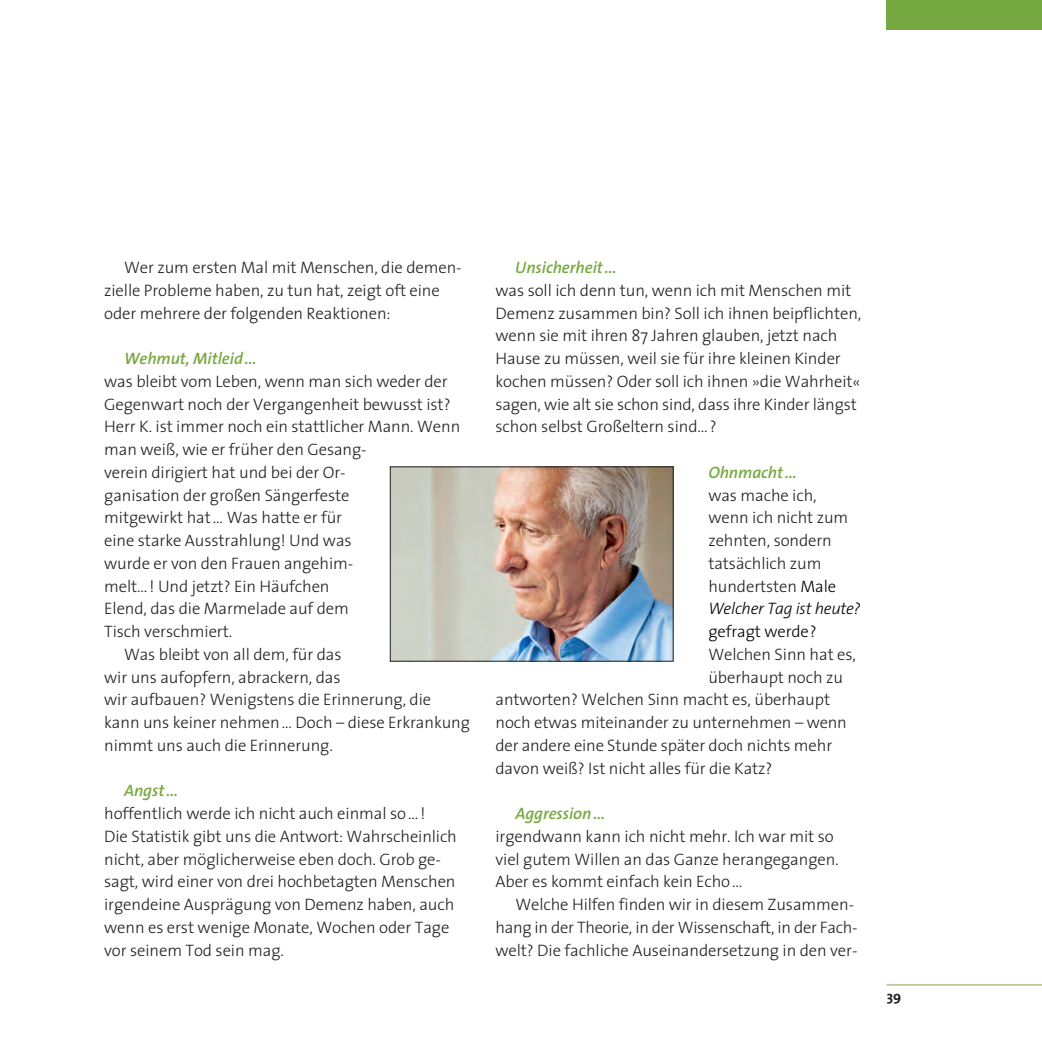
<style>
.page{position:relative;width:1042px;height:1042px;background:#fff}
.page>*{position:absolute;margin:0;border:0;box-sizing:border-box;transform-origin:0 0}
.t1{font:300 16.62px/22.8px "The Sans";letter-spacing:-.005em;color:#231f20}
.t2{font:italic 600 16.62px "The Sans";letter-spacing:-.005em;color:#77a942}
.t3{font:300 16.62px "The Sans";letter-spacing:-.005em;color:#000}
.t4{font:700 14px "The Sans";color:#231f20}
.s1{color:#000}
.s2{font-style:italic;color:#000}
</style>
<div class="page">
<hr style="left:887px;top:984px;width:155px;height:1px;background:#77a942">
<div style="left:887px;top:0;width:155px;height:30px;background:#77a942"></div>
<img style="left:392px;top:469px;width:279px;height:190px">
<p class="t1" style="left:104px;top:258px;width:359px;text-indent:20px">Wer zum ersten Mal mit Menschen, die demen - ziel le Probleme haben, zu tun hat, zeigt oft eine oder mehrere der folgenden Reaktionen:</p>
<p class="t2" style="left:124px;top:352px;width:134px">Wehmut, Mitleid …</p>
<p class="t1" style="left:104px;top:371px;width:345px">was bleibt vom Leben, wenn man sich weder der</p>
<p class="t1" style="left:104px;top:394px;width:348px">Gegenwart noch der Vergan gen heit bewusst ist?</p>
<p class="t1" style="left:104px;top:417px;width:358px">Herr K. ist immer noch ein stattlicher Mann. Wenn</p>
<p class="t1" style="left:104px;top:440px;width:264px">man weiß, wie er früher den Gesang -</p>
<p class="t1" style="left:104px;top:462px;width:243px">verein dirigiert hat und bei der Or-</p>
<p class="t1" style="left:104px;top:485px;width:247px">ga nisation der großen Sängerfeste</p>
<p class="t1" style="left:104px;top:508px;width:239px">mitgewirkt hat … Was hatte er für</p>
<p class="t1" style="left:104px;top:531px;width:249px">eine starke Aus strahlung! Und was</p>
<p class="t1" style="left:104px;top:553px;width:251px">wurde er von den Frauen ange him -</p>
<p class="t1" style="left:104px;top:576px;width:227px">melt… ! Und jetzt? Ein Häufchen</p>
<p class="t1" style="left:104px;top:599px;width:246px">Elend, das die Marmela de auf dem</p>
<p class="t1" style="left:104px;top:622px;width:130px">Tisch verschmiert.</p>
<p class="t1" style="left:124px;top:644px;width:219px">Was bleibt von all dem, für das</p>
<p class="t1" style="left:104px;top:667px;width:238px">wir uns aufop fern, abrackern, das</p>
<p class="t1" style="left:104px;top:690px;width:329px">wir aufbauen? Wenigstens die Erin nerung, die</p>
<p class="t1" style="left:104px;top:713px;width:367px">kann uns keiner nehmen … Doch – diese Erkrankung</p>
<p class="t1" style="left:104px;top:735px;width:230px">nimmt uns auch die Erinnerung.</p>
<p class="t2" style="left:124px;top:784px;width:55px">Angst…</p>
<p class="t1" style="left:104px;top:804px;width:354px">hoffentlich werde ich nicht auch einmal so … !<br>Die Statistik gibt uns die Antwort: Wahrschein lich nicht, aber möglicherweise eben doch. Grob ge&shy;sagt, wird einer von drei hochbetagten Menschen irgend eine Ausprägung von Demenz haben, auch wenn es erst wenige Monate, Wochen oder Tage vor seinem Tod sein mag.</p>
<p class="t2" style="left:515px;top:261px;width:103px">Unsicherheit…</p>
<p class="t1" style="left:495px;top:280px;width:367px">was soll ich denn tun, wenn ich mit Menschen mit Demenz zusammen bin? Soll ich ihnen beipflichten, wenn sie mit ihren 87 Jahren glau ben, jetzt nach Hause zu müssen, weil sie für ihre kleinen Kinder kochen müssen? Oder soll ich ihnen »die Wahrheit« sagen, wie alt sie schon sind, dass ihre Kinder längst schon selbst Großeltern sind…?</p>
<p class="t2" style="left:708px;top:466px;width:90px">Ohnmacht…</p>
<p class="t1" style="left:708px;top:485px;width:154px">was mache ich, wenn ich nicht zum zehnten, son dern tatsächlich zum hunderts ten <span class="s1">Male<br></span><span class="s2">Welcher Tag ist heute?</span></p>
<p class="t3" style="left:708px;top:625px;width:110px">gefragt werde?</p>
<p class="t1" style="left:708px;top:644px;width:149px">Welchen Sinn hat es,</p>
<p class="t1" style="left:708px;top:667px;width:136px">überhaupt noch zu</p>
<p class="t1" style="left:495px;top:690px;width:336px">antwor ten? Welchen Sinn macht es, überhaupt</p>
<p class="t1" style="left:495px;top:713px;width:353px">noch etwas miteinander zu unternehmen – wenn</p>
<p class="t1" style="left:495px;top:735px;width:338px">der andere eine Stunde spä ter doch nichts mehr</p>
<p class="t1" style="left:495px;top:758px;width:278px">davon weiß? Ist nicht alles für die Katz?</p>
<p class="t2" style="left:515px;top:807px;width:91px">Aggression …</p>
<p class="t1" style="left:495px;top:826px;width:345px">irgendwann kann ich nicht mehr. Ich war mit so viel gutem Willen an das Ganze heran ge gangen.<br>Aber es kommt einfach kein Echo…</p>
<p class="t1" style="left:495px;top:895px;width:364px;text-indent:20px">Welche Hilfen finden wir in diesem Zusammen - hang in der Theorie, in der Wissenschaft, in der Fach - welt? Die fachliche Auseinandersetzung in den ver -</p>
<p class="t4" style="left:887px;top:991px;width:16px">39</p>
</div>
